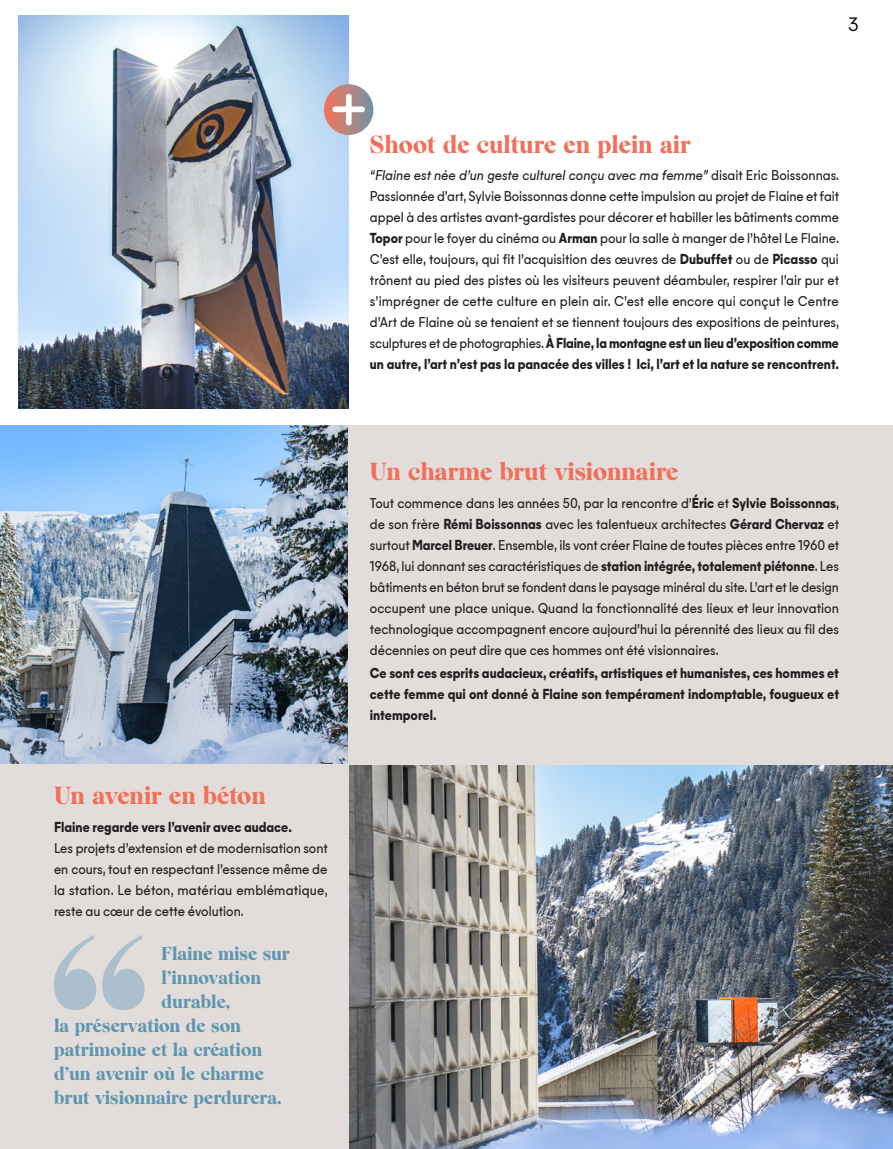
<style>
.page{position:relative;width:893px;height:1149px;background:#fff}
.page>*{position:absolute;margin:0;border:0;box-sizing:border-box;transform-origin:0 0}
.sous_titre_orange{font:900 24px "Wulkan Display";color:#f26f59}
.exergue{font:900 18px "Wulkan Display";color:#5e96af}
.t1{font:300 18px "Majorant";color:#000001}
.body_justif_redac{font:13.5px/21px "Majorant";color:#231f20;text-align:justify;scale:.9 1}
.body_justif_redac-2{font:700 13.5px/21px "Majorant";color:#231f20;text-align:justify;scale:.9 1}
.s1{font-style:italic}
.s2{font-weight:700}
</style>
<div class="page">
<img style="left:349px;top:764px;width:544px;height:384px">
<img style="left:0;top:425px;width:349px;height:339px">
<img style="left:18px;top:16px;width:331px;height:392px">
<div style="left:349px;top:425px;width:544px;height:339px;background:#e2ddda"></div>
<div style="left:0;top:764px;width:349px;height:384px;background:#e2ddda"></div>
<svg style="left:54px;top:935px;width:91px;height:74px"></svg>
<svg style="left:324px;top:84px;width:49px;height:51px"></svg>
<p class="sous_titre_orange" style="left:54px;top:780px;width:213px">Un avenir en béton</p>
<p class="body_justif_redac-2" style="left:54px;top:815px;width:266px">Flaine regarde vers l’avenir avec audace.</p>
<p class="body_justif_redac" style="left:54px;top:836px;width:306px">Les projets d’extension et de modernisation sont en cours, tout en respectant l’essence même de la station. Le béton, matériau emblématique, reste au cœur de cette évolution.</p>
<p class="exergue" style="left:162px;top:942px;width:130px">Flaine mise sur</p>
<p class="exergue" style="left:162px;top:966px;width:101px">l’innovation</p>
<p class="exergue" style="left:162px;top:990px;width:70px">durable,</p>
<p class="exergue" style="left:54px;top:1014px;width:189px">la préservation de son</p>
<p class="exergue" style="left:54px;top:1038px;width:210px">patrimoine et la création</p>
<p class="exergue" style="left:54px;top:1062px;width:211px">d’un avenir où le charme</p>
<p class="exergue" style="left:54px;top:1086px;width:229px">brut visionnaire perdurera.</p>
<h2 class="t1" style="left:848px;top:13px;width:12px">3</h2>
<p class="sous_titre_orange" style="left:370px;top:130px;width:322px">Shoot de culture en plein air</p>
<p class="body_justif_redac" style="left:370px;top:165px;width:523px"><span class="s1">“Flaine est née d’un geste culturel conçu avec ma femme”</span> disait Eric Boissonnas.<br>Passionnée d’art, Sylvie Boissonnas donne cette impulsion au projet de Flaine et fait appel à des artistes avant-gardistes pour décorer et habiller les bâtiments comme <span class="s2">Topor</span> pour le foyer du cinéma ou <span class="s2">Arman</span> pour la salle à manger de l’hôtel Le Flaine.<br>C’est elle, toujours, qui fit l’acquisition des œuvres de <span class="s2">Dubuffet</span> ou de <span class="s2">Picasso</span> qui trônent au pied des pistes où les visiteurs peuvent déambuler, respirer l’air pur et s’imprégner de cette culture en plein air. C’est elle encore qui conçut le Centre d’Art de Flaine où se tenaient et se tiennent toujours des expositions de peintures, sculptures et de photographies. <span class="s2">À Flaine, la montagne est un lieu d’exposition comme un autre, l’art n’est pas la panacée des villes ! Ici, l’art et la nature se rencontrent.</span></p>
<p class="sous_titre_orange" style="left:370px;top:457px;width:310px">Un charme brut visionnaire</p>
<p class="body_justif_redac" style="left:370px;top:492px;width:523px">Tout commence dans les années 50, par la rencontre d’<span class="s2">Éric</span> et <span class="s2">Sylvie Boissonnas</span>, de son frère <span class="s2">Rémi Boissonnas</span> avec les talentueux architectes <span class="s2">Gérard Chervaz</span> et surtout <span class="s2">Marcel Breuer</span>. Ensemble, ils vont créer Flaine de toutes pièces entre 1960 et 1968, lui donnant ses caractéristiques de <span class="s2">station intégrée, totalement piétonne</span>. Les bâtiments en béton brut se fondent dans le paysage minéral du site. L’art et le design occupent une place unique. Quand la fonctionnalité des lieux et leur innovation technologique accompagnent encore aujourd’hui la pérennité des lieux au fil des décennies on peut dire que ces hommes ont été visionnaires.</p>
<p class="body_justif_redac-2" style="left:370px;top:662px;width:523px">Ce sont ces esprits audacieux, créatifs, artistiques et humanistes, ces hommes et cette femme qui ont donné à Flaine son tempérament indomptable, fougueux et intemporel.</p>
</div>
